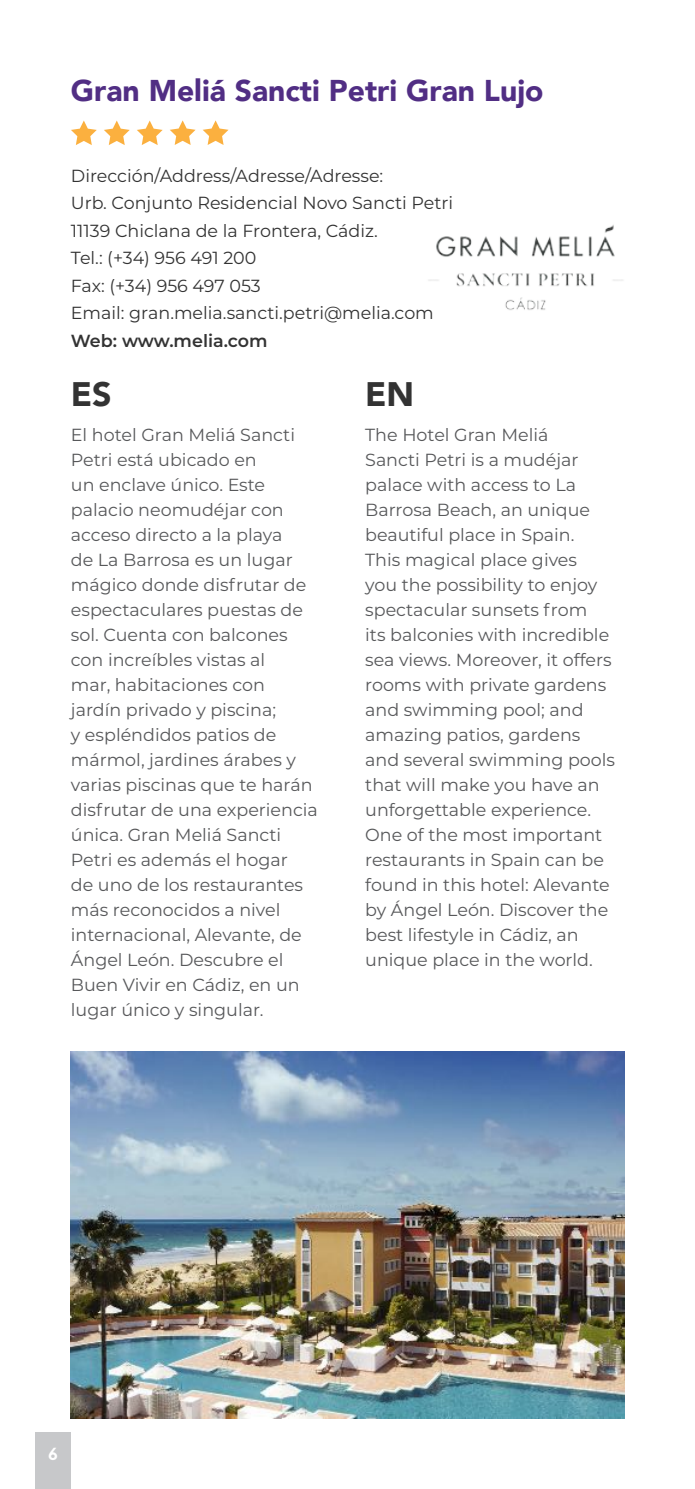
<style>
.page{position:relative;width:695px;height:1489px;background:#fff}
.page>*{position:absolute;margin:0;border:0;box-sizing:border-box;transform-origin:0 0}
.t1{font:900 34px "Avenir";color:#333}
.t2{font:900 30px "Avenir";color:#512e84}
.t3{font:17.5px/25px "Montserrat";color:#57585a}
.t4{font:17.5px/27.5px "Montserrat";color:#333}
.t5{font:600 17.5px "Montserrat";color:#333}
.t6{font:800 17.5px "Animal Planet Sans";color:#fff}
</style>
<div class="page">
<div style="left:35px;top:1431px;width:36px;height:57px;background:#c7c8ca"></div>
<svg style="left:71px;top:120px;width:26px;height:25px"></svg>
<svg style="left:104px;top:120px;width:26px;height:25px"></svg>
<svg style="left:137px;top:120px;width:26px;height:25px"></svg>
<img style="left:71px;top:1051px;width:553px;height:366px">
<svg style="left:170px;top:120px;width:25px;height:25px"></svg>
<svg style="left:203px;top:120px;width:25px;height:25px"></svg>
<img style="left:428px;top:224px;width:195px;height:86px">
<h2 class="t2" style="left:71px;top:65px;width:474px">Gran Meliá Sancti Petri Gran Lujo</h2>
<p class="t4" style="left:71px;top:161px;width:384px">Dirección/Address/Adresse/Adresse:<br>Urb. Conjunto Residencial Novo Sancti Petri 11139 Chiclana de la Frontera, Cádiz.<br>Tel.: (+34) 956 491 200<br>Fax: (+34) 956 497 053<br>Email: gran.melia.sancti.petri@melia.com</p>
<p class="t5" style="left:71px;top:328px;width:198px">Web: www.melia.com</p>
<h1 class="t1" style="left:71px;top:365px;width:42px">ES</h1>
<h1 class="t1" style="left:365px;top:365px;width:51px">EN</h1>
<p class="t3" style="left:71px;top:421px;width:248px">El hotel Gran Meliá Sancti<br>Petri está ubicado en<br>un enclave único. Este palacio neomudéjar con acceso directo a la playa<br>de La Barrosa es un lugar mágico donde disfrutar de espectaculares puestas de sol. Cuenta con balcones con increíbles vistas al<br>mar, habitaciones con jardín privado y piscina;<br>y espléndidos patios de mármol, jardines árabes y varias piscinas que te harán disfrutar de una experiencia única. Gran Meliá Sancti<br>Petri es además el hogar<br>de uno de los restaurantes más reconocidos a nivel internacional, Alevante, de<br>Ángel León. Descubre el<br>Buen Vivir en Cádiz, en un lugar único y singular.</p>
<p class="t3" style="left:365px;top:421px;width:251px">The Hotel Gran Meliá<br>Sancti Petri is a mudéjar palace with access to La<br>Barrosa Beach, an unique beautiful place in Spain.<br>This magical place gives<br>you the possibility to enjoy spectacular sunsets from<br>its balconies with incredible sea views. Moreover, it offers rooms with private gardens and swimming pool; and amazing patios, gardens and several swimming pools that will make you have an unforgettable experience.<br>One of the most important restaurants in Spain can be found in this hotel: Alevante by Ángel León. Discover the best lifestyle in Cádiz, an unique place in the world.</p>
<p class="t6" style="left:48px;top:1442px;width:11px">6</p>
</div>
